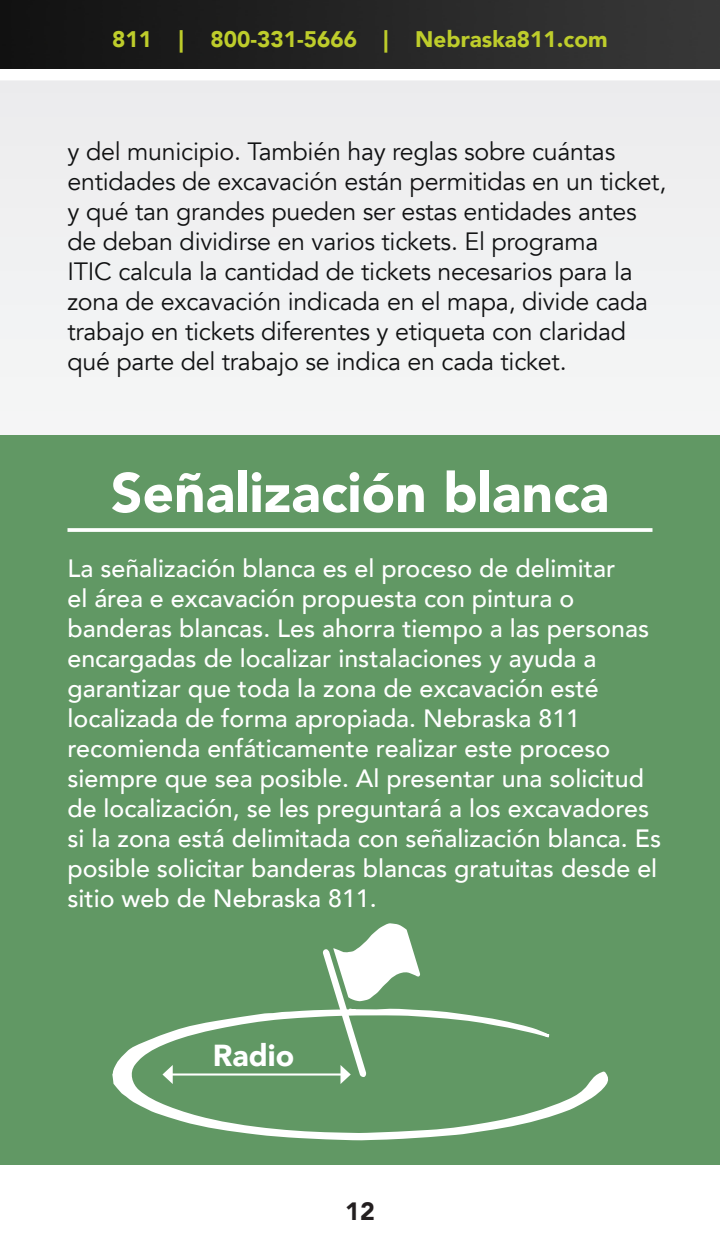
<style>
.page{position:relative;width:720px;height:1260px;background:#fff}
.page>*{position:absolute;margin:0;border:0;box-sizing:border-box;transform-origin:0 0}
.t1{font:900 55px "Avenir";color:#fff}
.t2{font:900 30.25px "Avenir";color:#fff}
.Paragraph_Style_1{font:500 25px/30px "Avenir";color:#fff}
.Body_Text{font:25px/30px "Avenir";letter-spacing:-.01em;color:#111213}
.t3{font:900 25px "Avenir";color:#231f20}
.t4{font:900 22.5px "Avenir";color:#becd2b}
</style>
<div class="page">
<div style="left:0;top:80px;width:720px;height:1118px;background:linear-gradient(to right,#f2f2f3,#f2f2f3)"></div>
<img style="left:11px;top:0;width:709px;height:68px">
<img style="left:0;top:0;width:11px;height:68px">
<div style="left:0;top:435px;width:720px;height:730px;background:#619864"></div>
<svg style="left:68px;top:528px;width:584px;height:4px;background:#f5f8f5"></svg>
<svg style="left:323px;top:923px;width:97px;height:84px"></svg>
<svg style="left:112px;top:1007px;width:496px;height:134px"></svg>
<p class="t4" style="left:112px;top:20px;width:497px">811 | 800-331-5666 | Nebraska811.com</p>
<p class="Body_Text" style="left:68px;top:137px;width:600px">y del municipio. También hay reglas sobre cuántas entidades de excavación están permitidas en un ticket, y qué tan grandes pueden ser estas entidades antes de deban dividirse en varios tickets. El programa<br>ITIC calcula la cantidad de tickets necesarios para la zona de excavación indicada en el mapa, divide cada trabajo en tickets diferentes y etiqueta con claridad qué parte del trabajo se indica en cada ticket.</p>
<p class="t1" style="left:111px;top:446px;width:500px">Señalización blanca</p>
<p class="Paragraph_Style_1" style="left:68px;top:551px;width:595px">La señalización blanca es el proceso de delimitar<br>el área e excavación propuesta con pintura o banderas blancas. Les ahorra tiempo a las personas encargadas de localizar instalaciones y ayuda a garantizar que toda la zona de excavación esté localizada de forma apropiada. Nebraska 811 recomienda enfáticamente realizar este proceso siempre que sea posible. Al presentar una solicitud de localización, se les preguntará a los excavadores si la zona está delimitada con señalización blanca. Es posible solicitar banderas blancas gratuitas desde el sitio web de Nebraska 811.</p>
<p class="t2" style="left:213px;top:1029px;width:83px">Radio</p>
<p class="t3" style="left:345px;top:1190px;width:31px">12</p>
</div>
